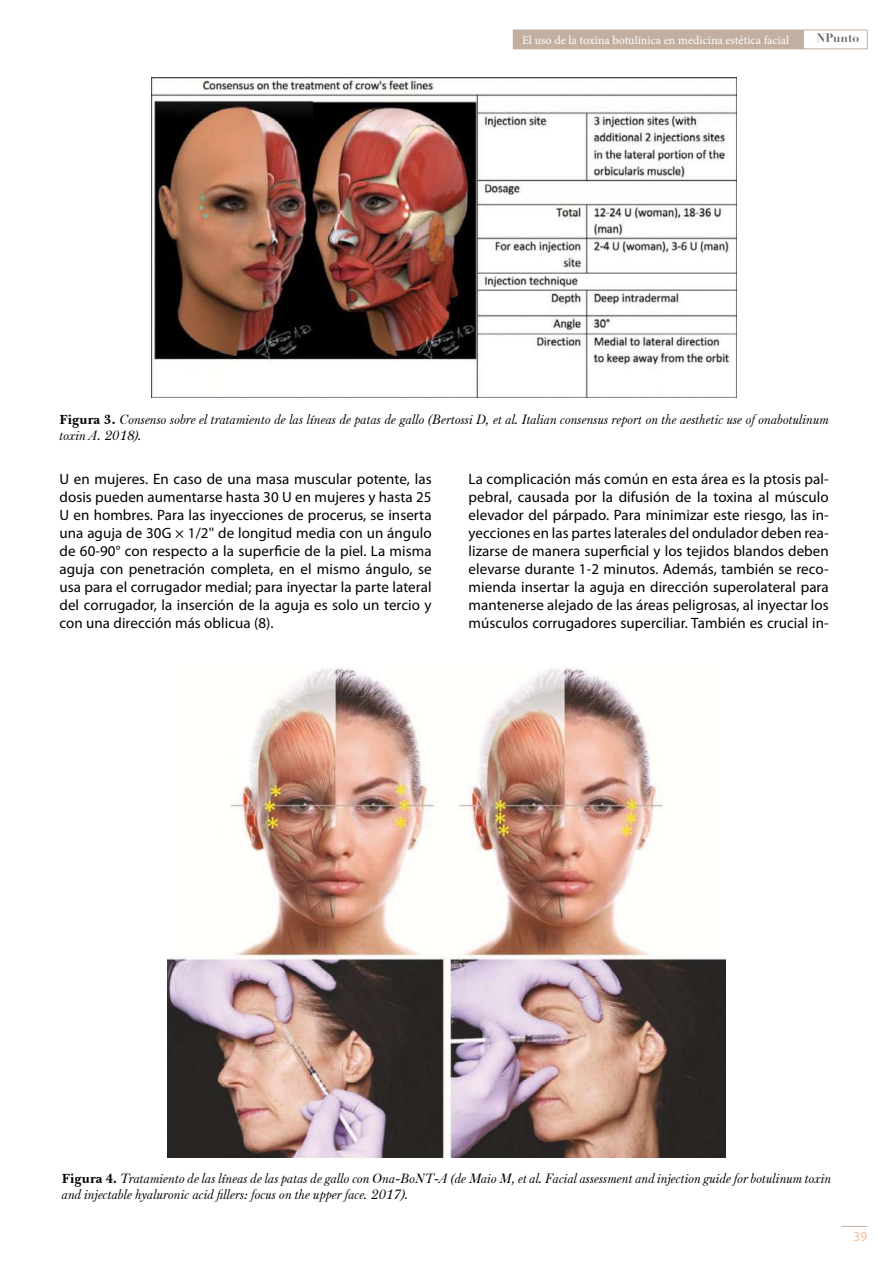
<style>
.page{position:relative;width:893px;height:1263px;background:#fff}
.page>*{position:absolute;margin:0;border:0;box-sizing:border-box;transform-origin:0 0}
.t1{font:15px/18px "Myriad Pro";letter-spacing:.005em;color:#000;text-align:justify}
.t2{font:italic 13.5px/16.2px "Baskerville F";color:#000}
.t3{font:13.5px "Myriad Pro";color:#f6bc96}
.t4{font:12px "Minion Pro";color:#fff}
.t5{font:700 12px "Didot LH";color:#646363}
.s1{font-family:"Baskerville BT";font-weight:700;font-style:normal}
</style>
<div class="page">
<svg style="left:841px;top:1226px;width:26px;height:1px"></svg>
<img style="left:152px;top:78px;width:584px;height:319px">
<img style="left:167px;top:668px;width:559px;height:489px">
<div style="left:513px;top:30px;width:354px;height:19px;border:1px solid #c2afa0"></div>
<div style="left:513px;top:30px;width:291px;height:19px;background:#c2afa0"></div>
<p class="t4" style="left:522px;top:32px;width:269px">El uso de la toxina botulínica en medicina estética facial</p>
<p class="t5" style="left:816px;top:30px;width:44px">NPunto</p>
<p class="t2" style="left:60px;top:411px;width:771px"><span class="s1">Figura 3.</span> Consenso sobre el tratamiento de las líneas de patas de gallo (Bertossi D, et al. Italian consensus report on the aesthetic use of onabotulinum toxin A. 2018).</p>
<p class="t1" style="left:60px;top:470px;width:374px">U en mujeres. En caso de una masa muscular potente, las dosis pueden aumentarse hasta 30 U en mujeres y hasta 25<br>U en hombres. Para las inyecciones de procerus, se inserta una aguja de 30G × 1/2'' de longitud media con un ángulo de 60-90° con respecto a la superficie de la piel. La misma aguja con penetración completa, en el mismo ángulo, se usa para el corrugador medial; para inyectar la parte lateral del corrugador, la inserción de la aguja es solo un tercio y con una dirección más oblicua (8).</p>
<p class="t1" style="left:469px;top:470px;width:362px">La complicación más común en esta área es la ptosis pal&shy;pebral, causada por la difusión de la toxina al músculo elevador del párpado. Para minimizar este riesgo, las in&shy;yecciones en las partes laterales del ondulador deben rea&shy;lizarse de manera superficial y los tejidos blandos deben elevarse durante 1-2 minutos. Además, también se reco&shy;mienda insertar la aguja en dirección superolateral para mantenerse alejado de las áreas peligrosas, al inyectar los músculos corrugadores superciliar. También es crucial in-</p>
<p class="t2" style="left:62px;top:1170px;width:771px"><span class="s1">Figura 4.</span> Tratamiento de las líneas de las patas de gallo con Ona-BoNT-A (de Maio M, et al. Facial assessment and injection guide for botulinum toxin and injectable hyaluronic acid fillers: focus on the upper face. 2017).</p>
<p class="t3" style="left:854px;top:1228px;width:15px">39</p>
</div>
